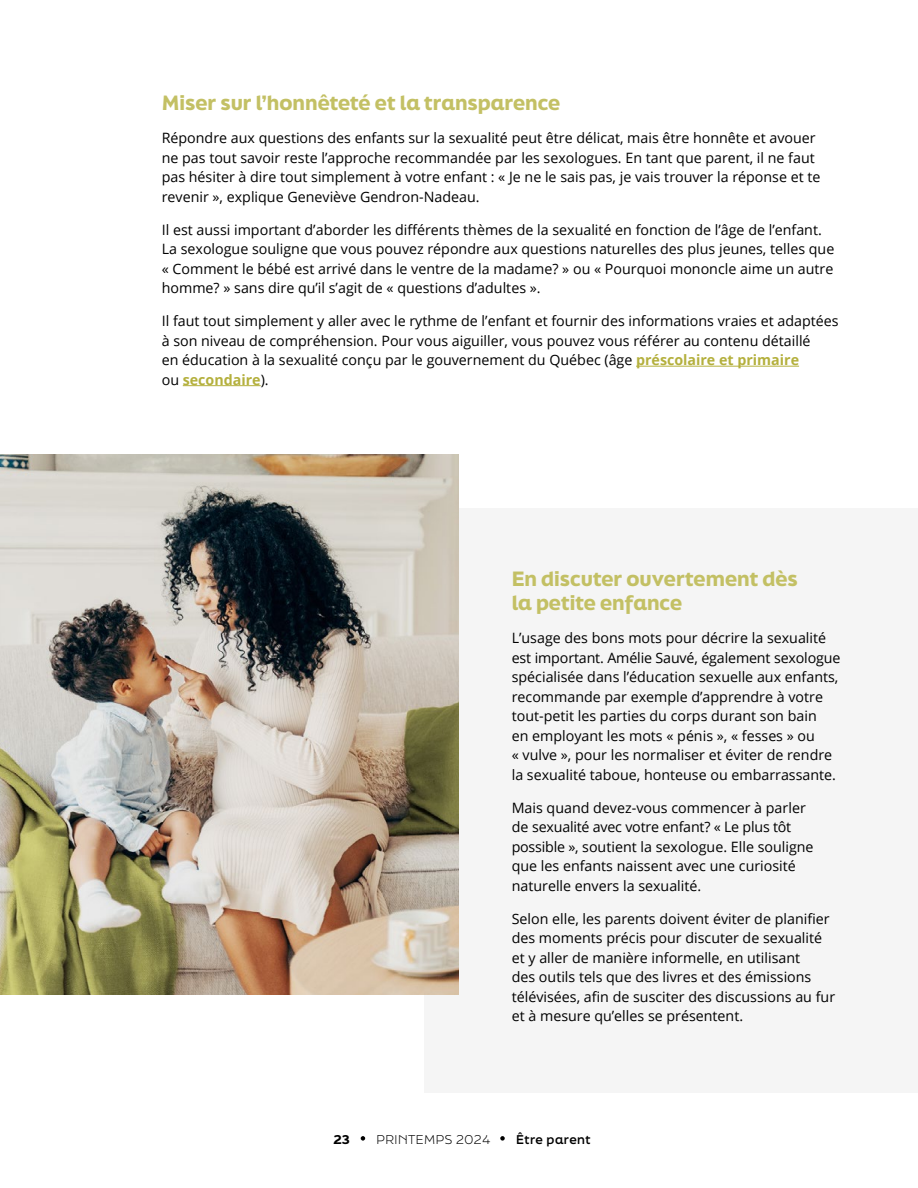
<style>
.page{position:relative;width:918px;height:1188px;background:#fff}
.page>*{position:absolute;margin:0;border:0;box-sizing:border-box;transform-origin:0 0}
.t1{font:900 19.5px/24px "Final Six";color:#c3c064}
.t2{font:14.25px/19.5px "Open Sans";color:#000}
.t3{font:300 12px "Final Six";letter-spacing:.04em;color:#000}
.t4{font:700 12px "Final Six";letter-spacing:.04em;color:#000}
.t5{font:900 12px "Final Six";color:#000}
.s1{font-weight:700;color:#b4b03d}
</style>
<div class="page">
<div style="left:424px;top:508px;width:494px;height:586px;background:#f5f5f5"></div>
<hr style="left:636px;top:366px;width:163px;height:1px;background:#b4b03d">
<hr style="left:183px;top:385px;width:78px;height:1px;background:#b4b03d">
<img style="left:0;top:454px;width:459px;height:540px">
<svg style="left:361px;top:1136px;width:4px;height:5px"></svg>
<svg style="left:500px;top:1136px;width:5px;height:5px"></svg>
<h1 class="t1" style="left:162px;top:90px;width:400px">Miser sur l’honnêteté et la transparence</h1>
<p class="t2" style="left:162px;top:128px;width:660px">Répondre aux questions des enfants sur la sexualité peut être délicat, mais être honnête et avouer ne pas tout savoir reste l’approche recommandée par les sexologues. En tant que parent, il ne faut pas hésiter à dire tout simplement à votre enfant : « Je ne le sais pas, je vais trouver la réponse et te revenir », explique Geneviève Gendron-Nadeau.</p>
<p class="t2" style="left:162px;top:219px;width:674px">Il est aussi important d’aborder les différents thèmes de la sexualité en fonction de l’âge de l’enfant.<br>La sexologue souligne que vous pouvez répondre aux questions naturelles des plus jeunes, telles que « Comment le bébé est arrivé dans le ventre de la madame? » ou « Pourquoi mononcle aime un autre homme? » sans dire qu’il s’agit de « questions d’adultes ».</p>
<p class="t2" style="left:162px;top:311px;width:678px">Il faut tout simplement y aller avec le rythme de l’enfant et fournir des informations vraies et adaptées à son niveau de compréhension. Pour vous aiguiller, vous pouvez vous référer au contenu détaillé<br>en éducation à la sexualité conçu par le gouvernement du Québec (âge <span class="s1">préscolaire et primaire<br></span>ou <span class="s1">secondaire</span>).</p>
<h1 class="t1" style="left:512px;top:567px;width:288px">En discuter ouvertement dès la petite enfance</h1>
<p class="t2" style="left:512px;top:628px;width:330px">L’usage des bons mots pour décrire la sexualité est important. Amélie Sauvé, également sexologue spécialisée dans l’éducation sexuelle aux enfants, recommande par exemple d’apprendre à votre tout-petit les parties du corps durant son bain<br>en employant les mots « pénis », « fesses » ou<br>« vulve », pour les normaliser et éviter de rendre la sexualité taboue, honteuse ou embarrassante.</p>
<p class="t2" style="left:512px;top:798px;width:303px">Mais quand devez-vous commencer à parler de sexualité avec votre enfant? « Le plus tôt possible », soutient la sexologue. Elle souligne que les enfants naissent avec une curiosité naturelle envers la sexualité.</p>
<p class="t2" style="left:512px;top:909px;width:325px">Selon elle, les parents doivent éviter de planifier des moments précis pour discuter de sexualité et y aller de manière informelle, en utilisant<br>des outils tels que des livres et des émissions télévisées, afin de susciter des discussions au fur et à mesure qu’elles se présentent.</p>
<p class="t5" style="left:333px;top:1130px;width:18px">23</p>
<p class="t3" style="left:377px;top:1130px;width:116px">PRINTEMPS 2024</p>
<p class="t4" style="left:516px;top:1130px;width:76px">Être parent</p>
</div>
